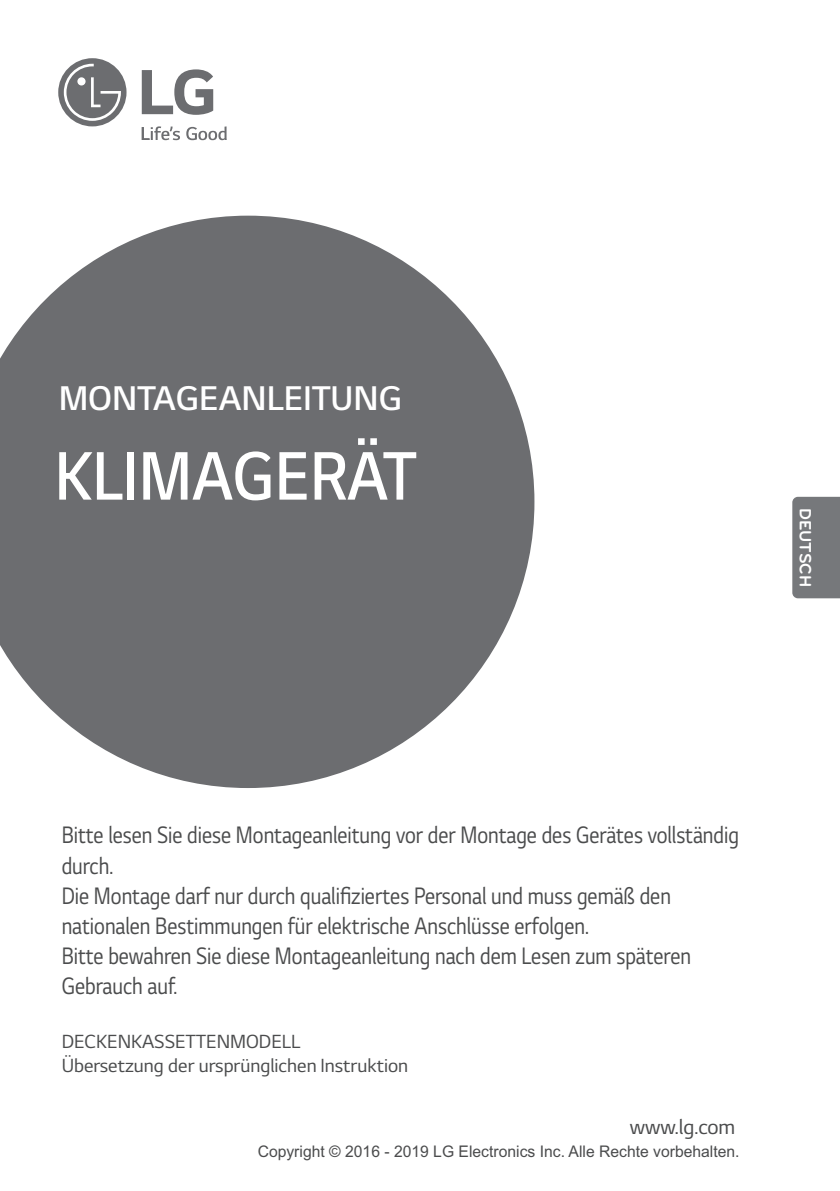
<style>
.page{position:relative;width:840px;height:1191px;background:#fff}
.page>*{position:absolute;margin:0;border:0;box-sizing:border-box;transform-origin:0 0}
.t1{font:300 72px "LG Smart";color:#fff;scale:.9 1}
.t2{font:300 36px "LG Smart";color:#fff}
.t3{font:25px/30px "LG Smart";color:#4b4c4d;scale:.85 1}
.t4{font:22px "LG Smart";color:#4b4c4d}
.t5{font:20px/24px "LG Smart";color:#4b4c4d}
.t6{font:700 17px "Bryant LG";color:#fff}
.t7{font:16px "Arial";color:#4b4c4d}
</style>
<div class="page">
<svg style="left:0;top:216px;width:534px;height:572px;fill:#6c6d70"></svg>
<svg style="left:58px;top:58px;width:68px;height:68px"></svg>
<svg style="left:142px;top:126px;width:38px;height:14px"></svg>
<svg style="left:186px;top:126px;width:40px;height:14px"></svg>
<svg style="left:142px;top:69px;width:71px;height:46px"></svg>
<div style="left:792px;top:497px;width:47px;height:101px;background:#76787b"></div>
<h2 class="t2" style="left:59px;top:376px;width:345px">MONTAGEANLEITUNG</h2>
<h1 class="t1" style="left:55px;top:432px;width:403px">KLIMAGERÄT</h1>
<p class="t6" style="left:811px;top:508px;width:81px;rotate:90deg">DEUTSCH</p>
<p class="t3" style="left:62px;top:822px;width:797px">Bitte lesen Sie diese Montageanleitung vor der Montage des Gerätes vollständig durch.<br>Die Montage darf nur durch qualifiziertes Personal und muss gemäß den nationalen Bestimmungen für elektrische Anschlüsse erfolgen.<br>Bitte bewahren Sie diese Montageanleitung nach dem Lesen zum späteren Gebrauch auf.</p>
<p class="t5" style="left:62px;top:1031px;width:348px">DECKENKASSETTENMODELL<br>Übersetzung der ursprünglichen Instruktion</p>
<p class="t4" style="left:629px;top:1118px;width:107px">www.lg.com</p>
<p class="t7" style="left:257px;top:1145px;width:483px">Copyright © 2016 - 2019 LG Electronics Inc. Alle Rechte vorbehalten.</p>
</div>
